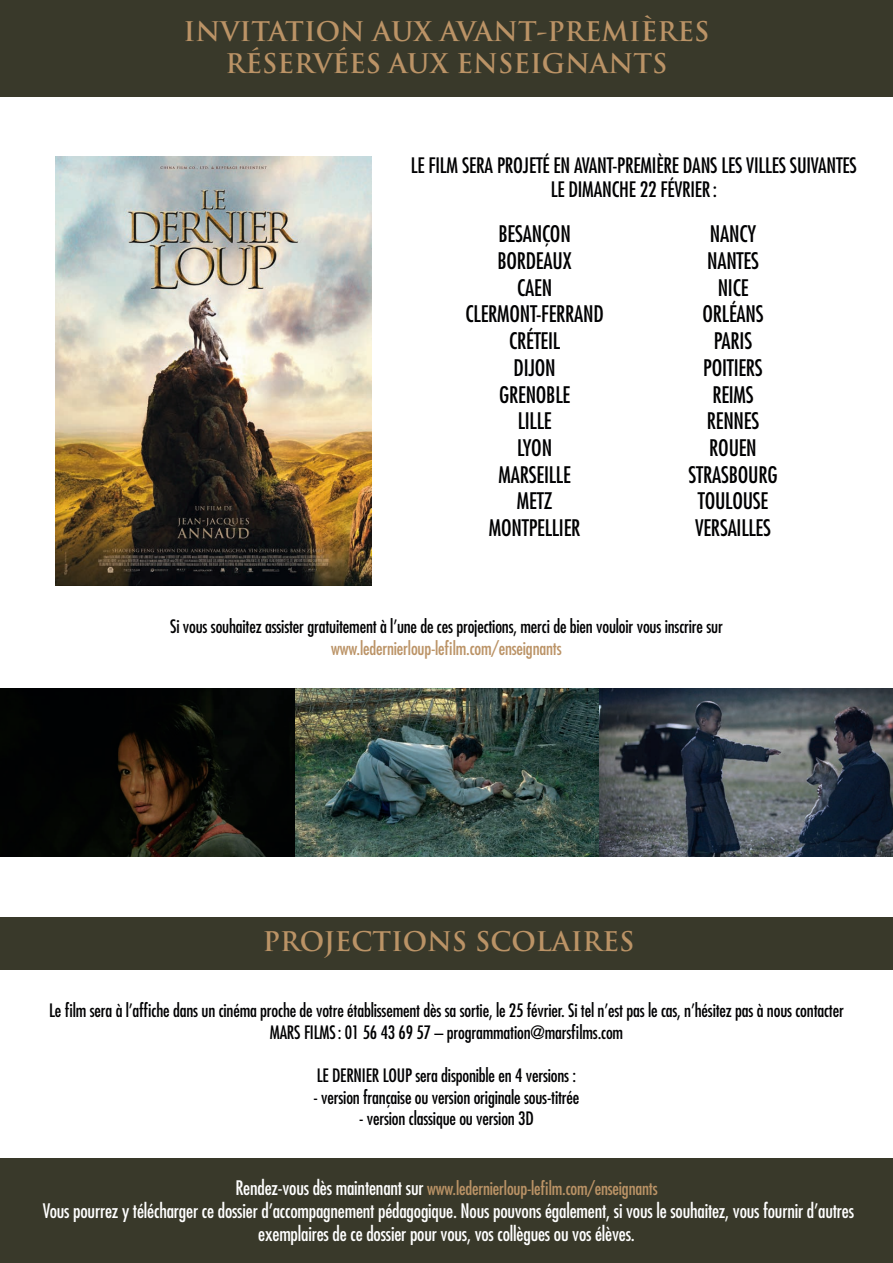
<style>
.page{position:relative;width:893px;height:1263px;background:#fff}
.page>*{position:absolute;margin:0;border:0;box-sizing:border-box;transform-origin:0 0}
.t1{font:700 26.4px "Trajan Pro";color:#bb9366}
.t2{font:condensed 22.2px "Futura";letter-spacing:-.01em;color:#000002}
.t3{font:condensed 20.7px "Futura";letter-spacing:-.01em;color:#000002}
.t4{font:condensed 19.5px/23.4px "Futura";letter-spacing:-.01em;color:#fff;text-align:center}
.t5{font:condensed 18px "Futura";letter-spacing:-.01em;color:#000002}
.t6{font:condensed 18px "Futura";letter-spacing:-.01em;color:#bb9366}
.s1{font-size:19.5px;color:#fff}
</style>
<div class="page">
<div style="left:0;top:1159px;width:893px;height:104px;background:#39392a"></div>
<div style="left:0;top:917px;width:893px;height:52px;background:#39392a"></div>
<img style="left:0;top:689px;width:893px;height:168px">
<div style="left:0;top:0;width:893px;height:97px;background:#39392a"></div>
<img style="left:55px;top:156px;width:316px;height:429px">
<p class="t1" style="left:184px;top:15px;width:527px">INVITATION AUX AVANT-PREMIÈRES</p>
<p class="t1" style="left:226px;top:47px;width:443px">RÉSERVÉES AUX ENSEIGNANTS</p>
<p class="t3" style="left:411px;top:152px;width:447px">LE FILM SERA PROJETÉ EN AVANT-PREMIÈRE DANS LES VILLES SUIVANTES</p>
<p class="t3" style="left:551px;top:177px;width:168px">LE DIMANCHE 22 FÉVRIER :</p>
<p class="t2" style="left:499px;top:221px;width:74px">BESANÇON</p>
<p class="t2" style="left:497px;top:248px;width:76px">BORDEAUX</p>
<p class="t2" style="left:517px;top:274px;width:36px">CAEN</p>
<p class="t2" style="left:466px;top:301px;width:140px">CLERMONT-FERRAND</p>
<p class="t2" style="left:509px;top:328px;width:53px">CRÉTEIL</p>
<p class="t2" style="left:514px;top:354px;width:44px">DIJON</p>
<p class="t2" style="left:499px;top:381px;width:73px">GRENOBLE</p>
<p class="t2" style="left:518px;top:408px;width:35px">LILLE</p>
<p class="t2" style="left:517px;top:434px;width:36px">LYON</p>
<p class="t2" style="left:499px;top:461px;width:74px">MARSEILLE</p>
<p class="t2" style="left:517px;top:488px;width:37px">METZ</p>
<p class="t2" style="left:489px;top:514px;width:93px">MONTPELLIER</p>
<p class="t2" style="left:710px;top:221px;width:48px">NANCY</p>
<p class="t2" style="left:707px;top:248px;width:53px">NANTES</p>
<p class="t2" style="left:718px;top:274px;width:32px">NICE</p>
<p class="t2" style="left:702px;top:301px;width:63px">ORLÉANS</p>
<p class="t2" style="left:714px;top:328px;width:40px">PARIS</p>
<p class="t2" style="left:703px;top:354px;width:61px">POITIERS</p>
<p class="t2" style="left:712px;top:381px;width:43px">REIMS</p>
<p class="t2" style="left:707px;top:408px;width:54px">RENNES</p>
<p class="t2" style="left:709px;top:434px;width:49px">ROUEN</p>
<p class="t2" style="left:688px;top:461px;width:91px">STRASBOURG</p>
<p class="t2" style="left:698px;top:488px;width:72px">TOULOUSE</p>
<p class="t2" style="left:695px;top:514px;width:77px">VERSAILLES</p>
<p class="t5" style="left:170px;top:616px;width:554px">Si vous souhaitez assister gratuitement à l’une de ces projections, merci de bien vouloir vous inscrire sur</p>
<p class="t6" style="left:331px;top:638px;width:232px">www.ledernierloup-lefilm.com/enseignants</p>
<p class="t1" style="left:263px;top:925px;width:373px">PROJECTIONS SCOLAIRES</p>
<p class="t5" style="left:49px;top:1000px;width:796px">Le film sera à l’affiche dans un cinéma proche de votre établissement dès sa sortie, le 25 février. Si tel n’est pas le cas, n’hésitez pas à nous contacter</p>
<p class="t5" style="left:270px;top:1021px;width:355px">MARS FILMS: 01 56 43 69 57 – programmation@marsfilms.com</p>
<p class="t5" style="left:317px;top:1064px;width:261px">LE DERNIER LOUP sera disponible en 4 versions :</p>
<p class="t5" style="left:314px;top:1086px;width:267px">- version française ou version originale sous-titrée</p>
<p class="t5" style="left:359px;top:1108px;width:176px">- version classique ou version 3D</p>
<p class="t6" style="left:235px;top:1177px;width:424px"><span class="s1">Rendez-vous dès maintenant sur</span> www.ledernierloup-lefilm.com/enseignants</p>
<p class="t4" style="left:43px;top:1199px;width:813px">Vous pourrez y télécharger ce dossier d’accompagnement pédagogique. Nous pouvons également, si vous le souhaitez, vous fournir d’autres exemplaires de ce dossier pour vous, vos collègues ou vos élèves.</p>
</div>
